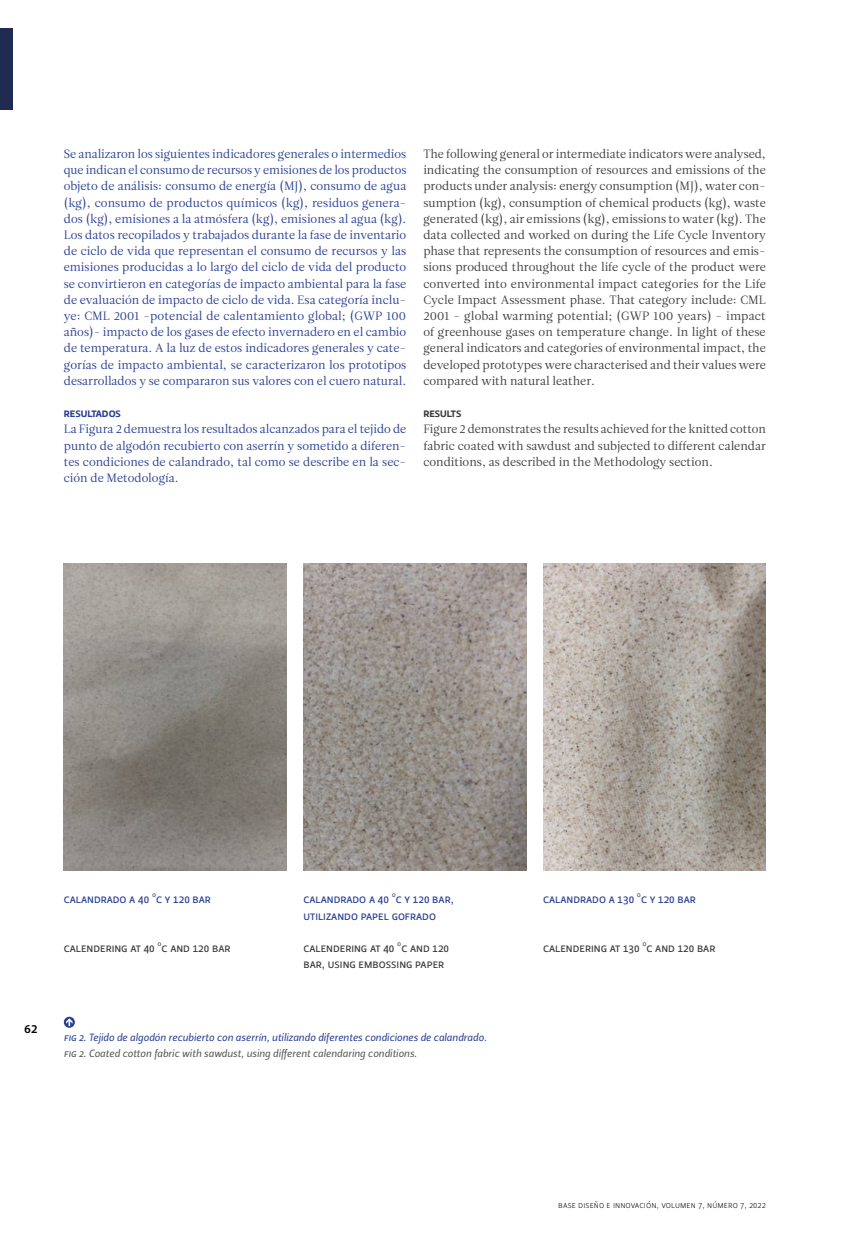
<style>
.page{position:relative;width:851px;height:1246px;background:#fff}
.page>*{position:absolute;margin:0;border:0;box-sizing:border-box;transform-origin:0 0}
.t1{font:12px/16.2px "Leitura Roman 1";color:#283f92;text-align:justify}
.t2{font:12px/16.2px "Leitura Roman 1";color:#3c3c3b;text-align:justify}
.t3{font:12px/16.2px "Leitura Sans Grot 2";color:#3c3c3b}
.t4{font:12px/16.2px "Leitura Sans Grot 2";color:#283f92}
.t5{font:12px "Leitura Sans Grot 3";color:#283f92}
.t6{font:12px "Leitura Sans Grot 3";color:#3c3c3b}
.t7{font:12px "Leitura Sans Grot 3";color:#000}
.t8{font:10.5px "Leitura Sans Italic 2";color:#283f92}
.t9{font:10.5px "Leitura Sans Italic 2";color:#575756}
.t10{font:9px "Leitura Sans Grot 1";letter-spacing:.01em;color:#000}
</style>
<div class="page">
<div style="left:0;top:28px;width:13px;height:81px;background:#202b51"></div>
<img style="left:64px;top:563px;width:222px;height:308px">
<img style="left:303px;top:563px;width:223px;height:308px">
<img style="left:544px;top:563px;width:221px;height:308px">
<svg style="left:64px;top:1017px;width:11px;height:11px"></svg>
<p class="t1" style="left:64px;top:146px;width:344px">Se analizaron los siguientes indicadores generales o intermedios que indican el consumo de recursos y emisiones de los productos objeto de análisis: consumo de energía (MJ), consumo de agua (kg), consumo de productos químicos (kg), residuos genera&shy;dos (kg), emisiones a la atmósfera (kg), emisiones al agua (kg).<br>Los datos recopilados y trabajados durante la fase de inventario de ciclo de vida que representan el consumo de recursos y las emisiones producidas a lo largo del ciclo de vida del producto se convirtieron en categorías de impacto ambiental para la fase de evaluación de impacto de ciclo de vida. Esa categoría inclu&shy;ye: CML 2001 -potencial de calentamiento global; (GWP 100 años)- impacto de los gases de efecto invernadero en el cambio de temperatura. A la luz de estos indicadores generales y cate&shy;gorías de impacto ambiental, se caracterizaron los prototipos desarrollados y se compararon sus valores con el cuero natural.</p>
<p class="t5" style="left:64px;top:406px;width:59px">resultados</p>
<p class="t1" style="left:64px;top:421px;width:344px">La Figura 2 demuestra los resultados alcanzados para el tejido de punto de algodón recubierto con aserrín y sometido a diferen&shy;tes condiciones de calandrado, tal como se describe en la sec&shy;ción de Metodología.</p>
<p class="t2" style="left:423px;top:146px;width:344px">The following general or intermediate indicators were analysed, indicating the consumption of resources and emissions of the products under analysis: energy consumption (MJ), water con&shy;sumption (kg), consumption of chemical products (kg), waste generated (kg), air emissions (kg), emissions to water (kg). The data collected and worked on during the Life Cycle Inventory phase that represents the consumption of resources and emis&shy;sions produced throughout the life cycle of the product were converted into environmental impact categories for the Life Cycle Impact Assessment phase. That category include: CML 2001 - global warming potential; (GWP 100 years) - impact of greenhouse gases on temperature change. In light of these general indicators and categories of environmental impact, the developed prototypes were characterised and their values were compared with natural leather.</p>
<p class="t6" style="left:423px;top:406px;width:40px">results</p>
<p class="t2" style="left:423px;top:421px;width:344px">Figure 2 demonstrates the results achieved for the knitted cotton fabric coated with sawdust and subjected to different calendar conditions, as described in the Methodology section.</p>
<p class="t7" style="left:24px;top:1022px;width:15px">62</p>
<p class="t4" style="left:64px;top:891px;width:149px">calandrado a 40 ºc y 120 bar</p>
<p class="t4" style="left:303px;top:891px;width:152px">calandrado a 40 ºc y 120 bar, utilizando papel gofrado</p>
<p class="t4" style="left:543px;top:891px;width:154px">calandrado a 130 ºc y 120 bar</p>
<p class="t3" style="left:64px;top:940px;width:168px">calendering at 40 ºc and 120 bar</p>
<p class="t3" style="left:303px;top:940px;width:147px">calendering at 40 ºc and 120 bar, using embossing paper</p>
<p class="t3" style="left:543px;top:940px;width:174px">calendering at 130 ºc and 120 bar</p>
<p class="t8" style="left:64px;top:1031px;width:424px">fig 2. Tejido de algodón recubierto con aserrín, utilizando diferentes condiciones de calandrado.</p>
<p class="t9" style="left:64px;top:1047px;width:355px">fig 2. Coated cotton fabric with sawdust, using different calendaring conditions.</p>
<p class="t10" style="left:558px;top:1200px;width:209px">base diseño e innovación, volumen 7, número 7, 2022</p>
</div>
